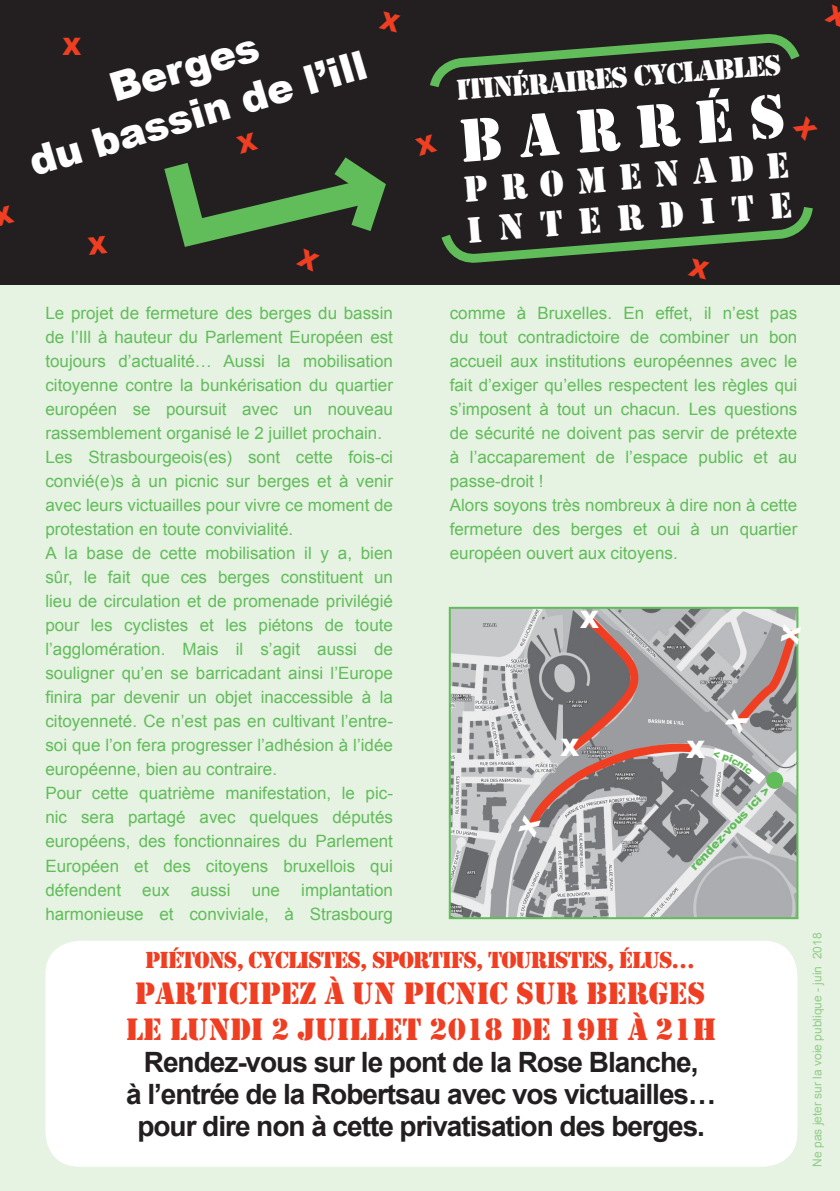
<style>
.page{position:relative;width:840px;height:1191px;background:#fff}
.page>*{position:absolute;margin:0;border:0;box-sizing:border-box;transform-origin:0 0}
.t1{font:56.6px "Stencil Std";color:#fff}
.t2{font:900 40px/47.8px "Arial";color:#fff;text-align:center}
.t3{font:33.8px/40.4px "Stencil Std";color:#fff}
.t4{font:32px/36px "Stencil";color:#ef3e22}
.t5{font:700 28px/32px "Arial";letter-spacing:-.035em;color:#231f20;text-align:center}
.t6{font:26.8px "Stencil Std";color:#fff}
.t7{font:24px "Stencil";letter-spacing:-.04em;color:#ef3e22}
.t8{font:900 24px "Arial";color:#fff}
.t9{font:900 24px "Arial";color:#ef3e22}
.t10{font:17px/24px "Arial";color:#61bd5a}
.t11{font:12px "Arial";color:#92cd89}
.t12{font:900 12px "Arial";color:#61bd5a}
</style>
<div class="page">
<div style="left:0;top:285px;width:839px;height:906px;background:#e6f2e2"></div>
<div style="left:45px;top:940px;width:752px;height:226px;background:#fff;border-radius:34px"></div>
<div style="left:0;top:0;width:839px;height:285px;background:#231f20"></div>
<svg style="left:430px;top:37px;width:383px;height:223px"></svg>
<img style="left:451px;top:610px;width:344px;height:306px">
<div style="left:448px;top:607px;width:350px;height:312px;border:2px solid #61bd5a"></div>
<svg style="left:792px;top:116px;width:21px;height:25px"></svg>
<svg style="left:687px;top:258px;width:22px;height:2px"></svg>
<svg style="left:839px;top:4px;width:1px;height:23px"></svg>
<svg style="left:430px;top:135px;width:7px;height:21px"></svg>
<svg style="left:164px;top:157px;width:222px;height:90px"></svg>
<svg style="left:518px;top:612px;width:283px;height:226px;background:#a59d9d"></svg>
<h3 class="t9" style="left:62px;top:34px;width:20px">X</h3>
<h2 class="t2" style="left:10px;top:92px;width:351px;rotate:-16deg">Berges<br>du bassin de l’ill</h2>
<h3 class="t6" style="left:455px;top:72px;width:327px;rotate:-4deg">itinéraires cyclables</h3>
<h1 class="t1" style="left:456px;top:106px;width:327px;rotate:-5deg">Barrés</h1>
<h3 class="t3" style="left:461px;top:172px;width:327px;rotate:-5deg">Promenade interdite</h3>
<p class="t10" style="left:45px;top:301px;width:349px">Le projet de fermeture des berges du bassin de l’Ill à hauteur du Parlement Européen est toujours d’actualité… Aussi la mobilisation citoyenne contre la bunkérisation du quartier européen se poursuit avec un nouveau rassemblement organisé le 2 juillet prochain.<br>Les Strasbourgeois(es) sont cette fois-ci convié(e)s à un picnic sur berges et à venir avec leurs victuailles pour vivre ce moment de protestation en toute convivialité.<br>A la base de cette mobilisation il y a, bien sûr, le fait que ces berges constituent un lieu de circulation et de promenade privilégié pour les cyclistes et les piétons de toute l’agglomération. Mais il s’agit aussi de souligner qu’en se barricadant ainsi l’Europe finira par devenir un objet inaccessible à la citoyenneté. Ce n’est pas en cultivant l’entre&shy;soi que l’on fera progresser l’adhésion à l’idée européenne, bien au contraire.<br>Pour cette quatrième manifestation, le pic&shy;nic sera partagé avec quelques députés européens, des fonctionnaires du Parlement Européen et des citoyens bruxellois qui défendent eux aussi une implantation harmonieuse et conviviale, à Strasbourg</p>
<p class="t10" style="left:449px;top:301px;width:349px">comme à Bruxelles. En effet, il n’est pas du tout contradictoire de combiner un bon accueil aux institutions européennes avec le fait d’exiger qu’elles respectent les règles qui s’imposent à tout un chacun. Les questions de sécurité ne doivent pas servir de prétexte à l’accaparement de l’espace public et au passe-droit !<br>Alors soyons très nombreux à dire non à cette fermeture des berges et oui à un quartier européen ouvert aux citoyens.</p>
<h3 class="t7" style="left:145px;top:946px;width:551px">PIÉTONS, CYCLISTES, SPORTIFS, TOURISTES, ÉLUS…</h3>
<h3 class="t4" style="left:126px;top:976px;width:592px">PARTICIPEZ À UN PICNIC SUR BERGES<br>LE LUNDI 2 JUILLET 2018 DE 19H À 21H</h3>
<h3 class="t5" style="left:126px;top:1047px;width:591px">Rendez-vous sur le pont de la Rose Blanche,<br>à l’entrée de la Robertsau avec vos victuailles… pour dire non à cette privatisation des berges.</h3>
<h3 class="t8" style="left:579px;top:606px;width:20px">X</h3>
<h3 class="t8" style="left:560px;top:733px;width:20px">X</h3>
<h3 class="t8" style="left:686px;top:735px;width:20px">X</h3>
<p class="t12" style="left:686px;top:864px;width:112px;rotate:-47deg">rendez-vous ici &gt;</p>
<p class="t11" style="left:809px;top:1166px;width:236px;rotate:-90deg">Ne pas jeter sur la voie publique - juin 2018</p>
</div>
